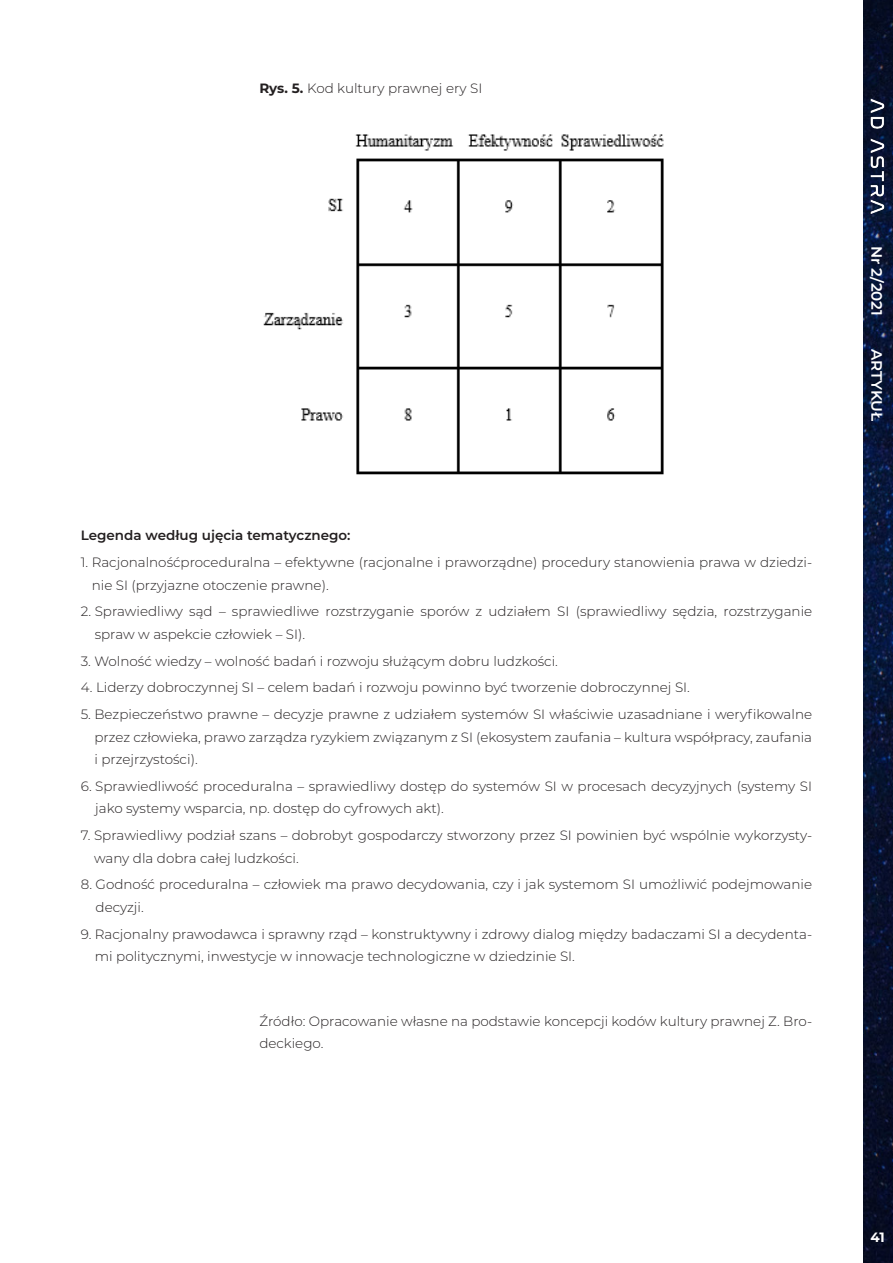
<style>
.page{position:relative;width:893px;height:1263px;background:#fff}
.page>*{position:absolute;margin:0;border:0;box-sizing:border-box;transform-origin:0 0}
.t1{font:600 15px "Montserrat";letter-spacing:-.005em;color:#fff}
.t2{font:300 13.5px/22.5px "Montserrat";color:#231f20}
.t3{font:600 13.5px "Montserrat";color:#231f20}
.t4{font:700 13.5px "Montserrat";color:#fff}
.s1{font-weight:700}
</style>
<div class="page">
<img style="left:863px;top:0;width:30px;height:1263px">
<img style="left:867px;top:89px;width:23px;height:138px">
<img style="left:263px;top:134px;width:401px;height:341px">
<p class="t2" style="left:259px;top:77px;width:224px"><span class="s1">Rys. 5.</span> Kod kultury prawnej ery SI</p>
<p class="t3" style="left:81px;top:526px;width:271px">Legenda według ujęcia tematycznego:</p>
<p class="t2" style="left:92px;top:551px;width:722px;text-indent:-11px">1. Racjonalnośćproceduralna – efektywne (racjonalne i praworządne) procedury stanowienia prawa w dziedzi&shy;nie SI (przyjazne otoczenie prawne).</p>
<p class="t2" style="left:95px;top:600px;width:719px;text-indent:-14px">2. Sprawiedliwy sąd – sprawiedliwe rozstrzyganie sporów z udziałem SI (sprawiedliwy sędzia, rozstrzyganie spraw w aspekcie człowiek – SI).</p>
<p class="t2" style="left:81px;top:649px;width:479px">3. Wolność wiedzy – wolność badań i rozwoju służącym dobru ludzkości.</p>
<p class="t2" style="left:81px;top:676px;width:611px">4. Liderzy dobroczynnej SI – celem badań i rozwoju powinno być tworzenie dobroczynnej SI.</p>
<p class="t2" style="left:94px;top:703px;width:719px;text-align:justify;text-indent:-14px">5. Bezpieczeństwo prawne – decyzje prawne z udziałem systemów SI właściwie uzasadniane i weryfikowalne przez człowieka, prawo zarządza ryzykiem związanym z SI (ekosystem zaufania – kultura współpracy, zaufania i przejrzystości).</p>
<p class="t2" style="left:95px;top:774px;width:718px;text-indent:-14px">6. Sprawiedliwość proceduralna – sprawiedliwy dostęp do systemów SI w procesach decyzyjnych (systemy SI jako systemy wsparcia, np. dostęp do cyfrowych akt).</p>
<p class="t2" style="left:94px;top:824px;width:720px;text-indent:-13px">7. Sprawiedliwy podział szans – dobrobyt gospodarczy stworzony przez SI powinien być wspólnie wykorzysty&shy;wany dla dobra całej ludzkości.</p>
<p class="t2" style="left:96px;top:873px;width:718px;text-indent:-15px">8. Godność proceduralna – człowiek ma prawo decydowania, czy i jak systemom SI umożliwić podejmowanie decyzji.</p>
<p class="t2" style="left:95px;top:922px;width:719px;text-indent:-14px">9. Racjonalny prawodawca i sprawny rząd – konstruktywny i zdrowy dialog między badaczami SI a decydenta&shy;mi politycznymi, inwestycje w innowacje technologiczne w dziedzinie SI.</p>
<p class="t2" style="left:259px;top:1009px;width:554px">Źródło: Opracowanie własne na podstawie koncepcji kodów kultury prawnej Z. Bro&shy;deckiego.</p>
<p class="t1" style="left:888px;top:246px;width:72px;rotate:90deg">Nr 2/2021</p>
<p class="t1" style="left:888px;top:349px;width:74px;rotate:90deg">ARTYKUŁ</p>
<p class="t4" style="left:870px;top:1227px;width:16px">41</p>
</div>
